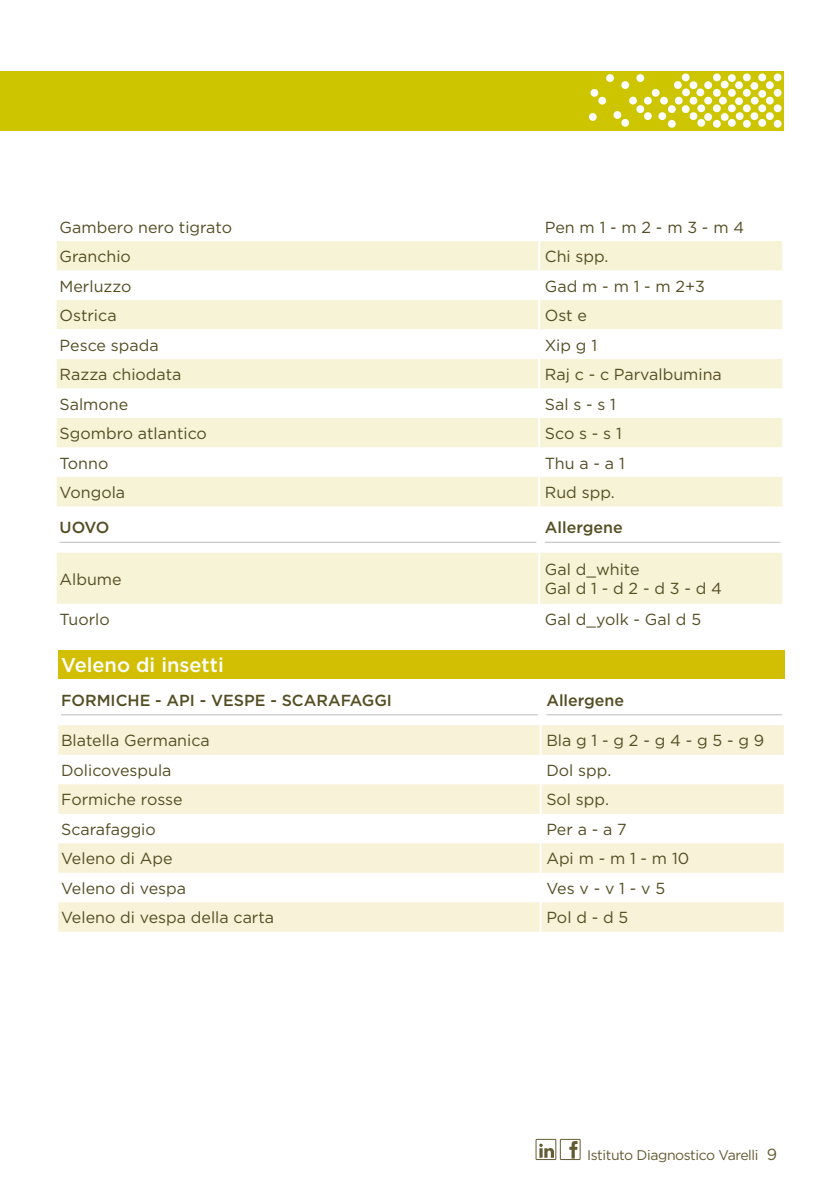
<style>
.page{position:relative;width:840px;height:1191px;background:#fff}
.page>*{position:absolute;margin:0;border:0;box-sizing:border-box;transform-origin:0 0}
.t1{font:500 20px "Gotham";color:#fff}
.t2{font:16px/19.2px "Gotham";color:#544e23}
.t3{font:500 16px "Gotham";color:#544e23}
.t4{font:14px "Gotham";letter-spacing:-.03em;color:#635c33}
.s1{font-size:16px}
</style>
<div class="page">
<svg style="left:539px;top:1143px;width:14px;height:14px"></svg>
<div style="left:535px;top:1139px;width:20px;height:20px;border:1px solid #635c33"></div>
<svg style="left:569px;top:1141px;width:8px;height:16px"></svg>
<div style="left:559px;top:1139px;width:21px;height:20px;border:1px solid #635c33"></div>
<div style="left:0;top:71px;width:783px;height:59px;background:#cdc500"></div>
<div style="left:590px;top:89px;width:8px;height:8px;background:#fff;border-radius:50%"></div>
<div style="left:598px;top:97px;width:7px;height:8px;background:#fff;border-radius:50%"></div>
<svg style="left:643px;top:97px;width:8px;height:8px"></svg>
<div style="left:667px;top:105px;width:8px;height:8px;background:#fff;border-radius:50%"></div>
<div style="left:681px;top:105px;width:8px;height:8px;background:#fff;border-radius:50%"></div>
<div style="left:681px;top:73px;width:8px;height:8px;background:#fff;border-radius:50%"></div>
<div style="left:727px;top:119px;width:8px;height:8px;background:#fff;border-radius:50%"></div>
<svg style="left:757px;top:119px;width:8px;height:8px"></svg>
<svg style="left:734px;top:81px;width:8px;height:8px"></svg>
<div style="left:765px;top:81px;width:8px;height:8px;background:#fff;border-radius:50%"></div>
<div style="left:735px;top:112px;width:8px;height:8px;background:#fff;border-radius:50%"></div>
<div style="left:765px;top:112px;width:8px;height:8px;background:#fff;border-radius:50%"></div>
<svg style="left:703px;top:113px;width:8px;height:8px"></svg>
<svg style="left:727px;top:104px;width:8px;height:8px"></svg>
<svg style="left:757px;top:104px;width:8px;height:8px"></svg>
<svg style="left:703px;top:81px;width:8px;height:8px"></svg>
<div style="left:636px;top:74px;width:8px;height:8px;background:#fff;border-radius:50%"></div>
<div style="left:667px;top:120px;width:8px;height:8px;background:#fff;border-radius:50%"></div>
<svg style="left:681px;top:88px;width:8px;height:8px"></svg>
<div style="left:643px;top:112px;width:8px;height:8px;background:#fff;border-radius:50%"></div>
<div style="left:621px;top:119px;width:7px;height:8px;background:#fff;border-radius:50%"></div>
<div style="left:613px;top:111px;width:8px;height:8px;background:#fff;border-radius:50%"></div>
<div style="left:636px;top:105px;width:8px;height:8px;background:#fff;border-radius:50%"></div>
<div style="left:658px;top:112px;width:7px;height:8px;background:#fff;border-radius:50%"></div>
<div style="left:621px;top:81px;width:7px;height:8px;background:#fff;border-radius:50%"></div>
<div style="left:588px;top:113px;width:8px;height:8px;background:#fff;border-radius:50%"></div>
<svg style="left:659px;top:97px;width:8px;height:8px"></svg>
<div style="left:689px;top:112px;width:8px;height:8px;background:#fff;border-radius:50%"></div>
<div style="left:689px;top:97px;width:8px;height:8px;background:#fff;border-radius:50%"></div>
<div style="left:689px;top:81px;width:8px;height:8px;background:#fff;border-radius:50%"></div>
<div style="left:712px;top:120px;width:8px;height:8px;background:#fff;border-radius:50%"></div>
<svg style="left:712px;top:104px;width:8px;height:8px"></svg>
<div style="left:712px;top:89px;width:8px;height:8px;background:#fff;border-radius:50%"></div>
<svg style="left:712px;top:73px;width:8px;height:8px"></svg>
<div style="left:742px;top:120px;width:8px;height:8px;background:#fff;border-radius:50%"></div>
<svg style="left:742px;top:73px;width:8px;height:8px"></svg>
<div style="left:773px;top:120px;width:8px;height:8px;background:#fff;border-radius:50%"></div>
<div style="left:773px;top:104px;width:8px;height:8px;background:#fff;border-radius:50%"></div>
<div style="left:773px;top:89px;width:8px;height:8px;background:#fff;border-radius:50%"></div>
<svg style="left:742px;top:104px;width:8px;height:8px"></svg>
<div style="left:742px;top:89px;width:8px;height:8px;background:#fff;border-radius:50%"></div>
<div style="left:765px;top:97px;width:8px;height:7px;background:#fff;border-radius:50%"></div>
<svg style="left:703px;top:97px;width:8px;height:7px"></svg>
<svg style="left:734px;top:97px;width:8px;height:8px"></svg>
<div style="left:773px;top:73px;width:8px;height:8px;background:#fff;border-radius:50%"></div>
<svg style="left:757px;top:73px;width:8px;height:8px"></svg>
<div style="left:750px;top:82px;width:7px;height:8px;background:#fff;border-radius:50%"></div>
<svg style="left:727px;top:74px;width:8px;height:8px"></svg>
<div style="left:750px;top:112px;width:7px;height:8px;background:#fff;border-radius:50%"></div>
<svg style="left:757px;top:90px;width:8px;height:8px"></svg>
<div style="left:750px;top:97px;width:8px;height:8px;background:#fff;border-radius:50%"></div>
<div style="left:727px;top:89px;width:8px;height:8px;background:#fff;border-radius:50%"></div>
<svg style="left:696px;top:119px;width:9px;height:8px"></svg>
<svg style="left:720px;top:80px;width:8px;height:9px"></svg>
<svg style="left:718px;top:97px;width:8px;height:8px"></svg>
<svg style="left:695px;top:88px;width:9px;height:8px"></svg>
<div style="left:673px;top:81px;width:8px;height:8px;background:#fff;border-radius:50%"></div>
<svg style="left:674px;top:96px;width:8px;height:9px"></svg>
<svg style="left:628px;top:96px;width:8px;height:9px"></svg>
<svg style="left:605px;top:74px;width:8px;height:8px"></svg>
<div style="left:651px;top:89px;width:8px;height:8px;background:#fff;border-radius:50%"></div>
<svg style="left:696px;top:104px;width:9px;height:8px"></svg>
<div style="left:720px;top:113px;width:8px;height:8px;background:#fff;border-radius:50%"></div>
<div style="left:57px;top:553px;width:724px;height:51px;background:#f6f3d6"></div>
<hr style="left:538px;top:553px;width:2px;height:51px;background:#fff">
<hr style="left:60px;top:542px;width:476px;height:1px;background:#bcbcbc">
<hr style="left:544px;top:542px;width:236px;height:1px;background:#bcbcbc">
<div style="left:58px;top:650px;width:726px;height:28px;background:#d2bf03"></div>
<svg style="left:58px;top:725px;width:725px;height:206px;fill:#f7f2d8"></svg>
<hr style="left:539px;top:755px;width:2px;height:29px;background:#fff">
<hr style="left:539px;top:813px;width:2px;height:30px;background:#fff">
<hr style="left:539px;top:725px;width:2px;height:30px;background:#fff">
<hr style="left:539px;top:784px;width:2px;height:29px;background:#fff">
<hr style="left:539px;top:843px;width:2px;height:29px;background:#fff">
<hr style="left:539px;top:872px;width:2px;height:30px;background:#fff">
<hr style="left:539px;top:902px;width:2px;height:29px;background:#fff">
<hr style="left:61px;top:714px;width:476px;height:1px;background:#bcbcbc">
<hr style="left:546px;top:714px;width:235px;height:1px;background:#bcbcbc">
<div style="left:57px;top:241px;width:724px;height:265px;background:#f6f3d6"></div>
<svg style="left:57px;top:270px;width:724px;height:207px"></svg>
<hr style="left:538px;top:388px;width:2px;height:30px;background:#fff">
<hr style="left:538px;top:270px;width:2px;height:30px;background:#fff">
<hr style="left:538px;top:329px;width:2px;height:30px;background:#fff">
<hr style="left:538px;top:447px;width:2px;height:30px;background:#fff">
<hr style="left:538px;top:241px;width:2px;height:29px;background:#fff">
<hr style="left:538px;top:300px;width:2px;height:29px;background:#fff">
<hr style="left:538px;top:359px;width:2px;height:29px;background:#fff">
<hr style="left:538px;top:418px;width:2px;height:29px;background:#fff">
<hr style="left:538px;top:477px;width:2px;height:29px;background:#fff">
<p class="t2" style="left:60px;top:217px;width:174px">Gambero nero tigrato</p>
<p class="t2" style="left:544px;top:217px;width:201px">Pen m 1 - m 2 - m 3 - m 4</p>
<p class="t2" style="left:60px;top:246px;width:73px">Granchio</p>
<p class="t2" style="left:544px;top:246px;width:65px">Chi spp.</p>
<p class="t2" style="left:60px;top:276px;width:73px">Merluzzo</p>
<p class="t2" style="left:544px;top:276px;width:162px">Gad m - m 1 - m 2+3</p>
<p class="t2" style="left:60px;top:305px;width:58px">Ostrica</p>
<p class="t2" style="left:544px;top:305px;width:44px">Ost e</p>
<p class="t2" style="left:60px;top:335px;width:100px">Pesce spada</p>
<p class="t2" style="left:544px;top:335px;width:54px">Xip g 1</p>
<p class="t2" style="left:60px;top:364px;width:123px">Razza chiodata</p>
<p class="t2" style="left:544px;top:364px;width:178px">Raj c - c Parvalbumina</p>
<p class="t2" style="left:60px;top:394px;width:70px">Salmone</p>
<p class="t2" style="left:544px;top:394px;width:73px">Sal s - s 1</p>
<p class="t2" style="left:60px;top:423px;width:149px">Sgombro atlantico</p>
<p class="t2" style="left:544px;top:423px;width:78px">Sco s - s 1</p>
<p class="t2" style="left:60px;top:453px;width:50px">Tonno</p>
<p class="t2" style="left:544px;top:453px;width:81px">Thu a - a 1</p>
<p class="t2" style="left:60px;top:482px;width:67px">Vongola</p>
<p class="t2" style="left:544px;top:482px;width:71px">Rud spp.</p>
<p class="t3" style="left:60px;top:517px;width:51px">UOVO</p>
<p class="t3" style="left:544px;top:517px;width:79px">Allergene</p>
<p class="t2" style="left:60px;top:569px;width:64px">Albume</p>
<p class="t2" style="left:544px;top:559px;width:178px">Gal d_white<br>Gal d 1 - d 2 - d 3 - d 4</p>
<p class="t2" style="left:60px;top:609px;width:52px">Tuorlo</p>
<p class="t2" style="left:544px;top:609px;width:158px">Gal d_yolk - Gal d 5</p>
<p class="t1" style="left:61px;top:652px;width:164px">Veleno di insetti</p>
<p class="t3" style="left:61px;top:689px;width:332px">FORMICHE - API - VESPE - SCARAFAGGI</p>
<p class="t3" style="left:546px;top:689px;width:79px">Allergene</p>
<p class="t2" style="left:61px;top:731px;width:150px">Blatella Germanica</p>
<p class="t2" style="left:546px;top:731px;width:219px">Bla g 1 - g 2 - g 4 - g 5 - g 9</p>
<p class="t2" style="left:61px;top:760px;width:112px">Dolicovespula</p>
<p class="t2" style="left:546px;top:760px;width:66px">Dol spp.</p>
<p class="t2" style="left:61px;top:790px;width:123px">Formiche rosse</p>
<p class="t2" style="left:546px;top:790px;width:64px">Sol spp.</p>
<p class="t2" style="left:61px;top:819px;width:96px">Scarafaggio</p>
<p class="t2" style="left:546px;top:819px;width:82px">Per a - a 7</p>
<p class="t2" style="left:61px;top:849px;width:113px">Veleno di Ape</p>
<p class="t2" style="left:546px;top:849px;width:144px">Api m - m 1 - m 10</p>
<p class="t2" style="left:61px;top:878px;width:126px">Veleno di vespa</p>
<p class="t2" style="left:546px;top:878px;width:120px">Ves v - v 1 - v 5</p>
<p class="t2" style="left:61px;top:907px;width:214px">Veleno di vespa della carta</p>
<p class="t2" style="left:546px;top:907px;width:83px">Pol d - d 5</p>
<p class="t4" style="left:587px;top:1145px;width:191px">Istituto Diagnostico Varelli <span class="s1">9</span></p>
</div>
